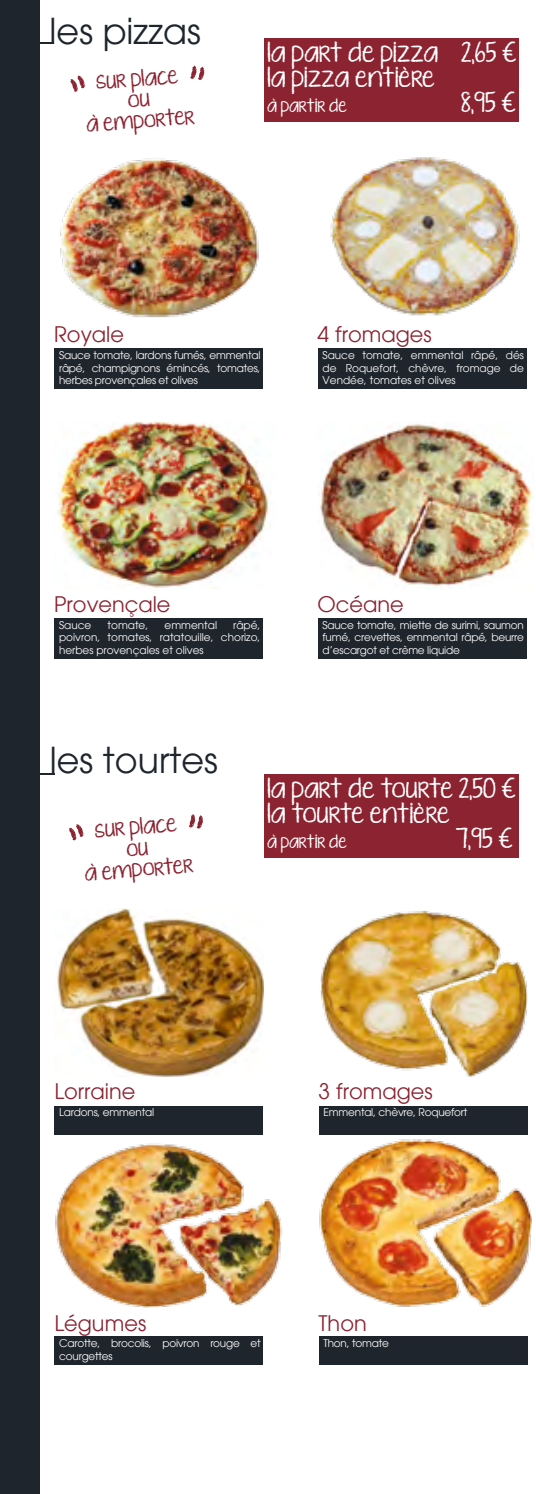
<style>
.page{position:relative;width:536px;height:1494px;background:#fff}
.page>*{position:absolute;margin:0;border:0;box-sizing:border-box;transform-origin:0 0}
.t1{font:35px "Avant Garde";color:#1e252c}
.t2{font:21px/25.2px "KG Ten Thousand Reasons";color:#fff}
.t3{font:21px "Avant Garde";color:#8b2331}
.t4{font:17.5px/21px "KG Ten Thousand Reasons";color:#8b2331;text-align:center}
.t5{font:14px "KG Ten Thousand Reasons";letter-spacing:.005em;color:#fff}
.t6{font:10.5px/12.6px "Avant Garde";letter-spacing:-.02em;color:#fff;text-align:justify}
.t7{font:10.5px "Avant Garde";color:#fff}
</style>
<div class="page">
<div style="left:264px;top:38px;width:255px;height:84px;background:#8b2331"></div>
<div style="left:54px;top:1106px;width:209px;height:28px;background:#1e252c"></div>
<div style="left:0;top:0;width:40px;height:1493px;background:#1e252c"></div>
<svg style="left:40px;top:42px;width:14px;height:2px"></svg>
<div style="left:54px;top:348px;width:209px;height:41px;background:#1e252c"></div>
<div style="left:317px;top:348px;width:209px;height:41px;background:#1e252c"></div>
<img style="left:60px;top:158px;width:199px;height:160px">
<img style="left:330px;top:157px;width:190px;height:159px">
<div style="left:54px;top:618px;width:209px;height:41px;background:#1e252c"></div>
<div style="left:317px;top:618px;width:209px;height:41px;background:#1e252c"></div>
<img style="left:57px;top:421px;width:214px;height:168px">
<img style="left:319px;top:424px;width:214px;height:165px">
<svg style="left:40px;top:773px;width:14px;height:1px"></svg>
<img style="left:57px;top:908px;width:206px;height:168px">
<div style="left:54px;top:1336px;width:209px;height:28px;background:#1e252c"></div>
<img style="left:55px;top:1143px;width:228px;height:164px">
<div style="left:318px;top:1106px;width:209px;height:28px;background:#1e252c"></div>
<img style="left:320px;top:911px;width:207px;height:165px">
<div style="left:318px;top:1336px;width:209px;height:28px;background:#1e252c"></div>
<img style="left:319px;top:1139px;width:212px;height:168px">
<div style="left:264px;top:774px;width:255px;height:83px;background:#8b2331"></div>
<h1 class="t1" style="left:50px;top:10px;width:153px">les pizzas</h1>
<h3 class="t4" style="left:82px;top:74px;width:110px;rotate:-5deg">sur place<br>ou<br>à emporter</h3>
<h2 class="t2" style="left:267px;top:41px;width:251px">la part de pizza 2,65 € la pizza entière</h2>
<h3 class="t5" style="left:267px;top:95px;width:81px">à partir de</h3>
<h2 class="t2" style="left:461px;top:91px;width:56px">8,95 €</h2>
<h2 class="t3" style="left:54px;top:322px;width:71px">Royale</h2>
<h2 class="t3" style="left:317px;top:322px;width:116px">4 fromages</h2>
<p class="t6" style="left:59px;top:349px;width:203px">Sauce tomate, lardons fumés, emmental râpé, champignons émincés, tomates, herbes provençales et olives</p>
<p class="t6" style="left:322px;top:349px;width:203px">Sauce tomate, emmental râpé, dés de Roquefort, chèvre, fromage de Vendée, tomates et olives</p>
<h2 class="t3" style="left:54px;top:591px;width:118px">Provençale</h2>
<h2 class="t3" style="left:317px;top:591px;width:88px">Océane</h2>
<p class="t6" style="left:59px;top:618px;width:34px">Sauce</p>
<p class="t6" style="left:108px;top:618px;width:42px">tomate,</p>
<p class="t7" style="left:164px;top:618px;width:54px">emmental</p>
<p class="t6" style="left:59px;top:618px;width:203px;text-indent:174px">râpé, poivron, tomates, ratatouille, chorizo, herbes provençales et olives</p>
<p class="t6" style="left:322px;top:618px;width:203px">Sauce tomate, miette de surimi, saumon fumé, crevettes, emmental râpé, beurre d’escargot et crème liquide</p>
<h1 class="t1" style="left:50px;top:739px;width:169px">les tourtes</h1>
<h3 class="t4" style="left:80px;top:822px;width:110px;rotate:-5deg">sur place<br>ou<br>à emporter</h3>
<h2 class="t2" style="left:267px;top:776px;width:250px">la part de tourte 2,50 € la tourte entière</h2>
<h3 class="t5" style="left:267px;top:830px;width:81px">à partir de</h3>
<h2 class="t2" style="left:455px;top:827px;width:59px">7,95 €</h2>
<h2 class="t3" style="left:54px;top:1078px;width:83px">Lorraine</h2>
<h2 class="t3" style="left:318px;top:1078px;width:116px">3 fromages</h2>
<p class="t6" style="left:59px;top:1105px;width:96px">Lardons, emmental</p>
<p class="t6" style="left:323px;top:1105px;width:145px">Emmental, chèvre, Roquefort</p>
<h2 class="t3" style="left:54px;top:1309px;width:93px">Légumes</h2>
<h2 class="t3" style="left:318px;top:1309px;width:50px">Thon</h2>
<p class="t6" style="left:59px;top:1336px;width:203px">Carotte, brocolis, poivron rouge et courgettes</p>
<p class="t6" style="left:323px;top:1336px;width:67px">Thon, tomate</p>
</div>
